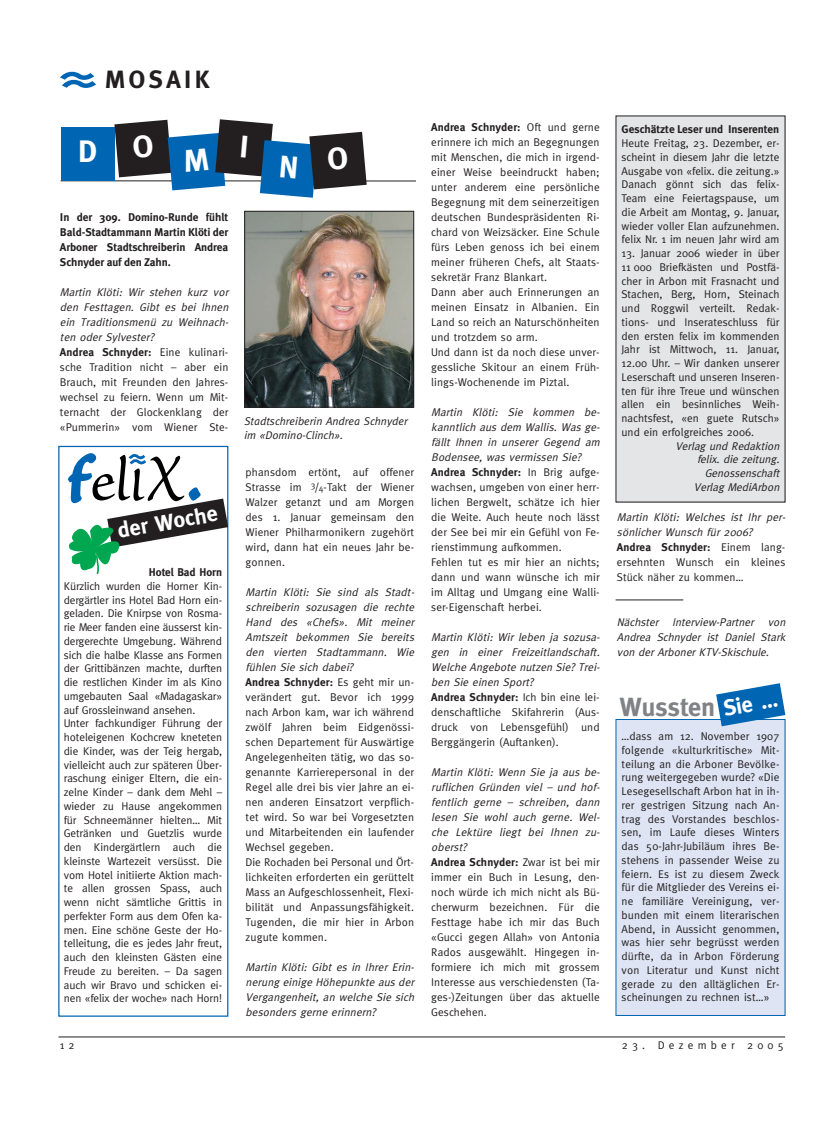
<style>
.page{position:relative;width:833px;height:1134px;background:#fff}
.page>*{position:absolute;margin:0;border:0;box-sizing:border-box;transform-origin:0 0}
.t1{font:700 31.25px "Meta";color:#fff}
.t2{font:700 26.25px "Meta";color:#808285}
.t3{font:700 25px "Meta";letter-spacing:.14em;color:#231f20}
.t4{font:700 22.5px "Meta";color:#fff}
.t5{font:700 22.25px "Meta";color:#fff}
.t6{font:11.25px/15px "Meta";letter-spacing:.01em;color:#231f20}
.t7{font:italic 11.25px/15px "Meta";color:#231f20}
.t8{font:700 11.25px/15px "Meta Plus";letter-spacing:-.01em;color:#231f20;text-align:justify}
.t9{font:italic 11.25px/13.8px "Meta";color:#231f20}
.t10{font:11.25px "Meta";letter-spacing:.375em;color:#231f20}
.t11{font:700 11.25px "Meta";color:#231f20}
.s1{font-style:italic}
.s2{font-weight:700}
.s3{font-size:8.75px}
.s4{font-weight:700;font-style:normal}
.s5{font-style:normal}
</style>
<div class="page">
<hr style="left:58px;top:1037px;width:727px;height:1px;background:#231f20">
<hr style="left:61px;top:180px;width:355px;height:1px;background:#231f20">
<svg style="left:60px;top:71px;width:36px;height:17px"></svg>
<div style="left:61px;top:127px;width:53px;height:53px;background:#0066b3"></div>
<hr style="left:615px;top:600px;width:68px;height:1px;background:#231f20">
<div style="left:58px;top:446px;width:170px;height:571px;border:1px solid #0066b3"></div>
<svg style="left:67px;top:452px;width:161px;height:127px"></svg>
<img style="left:246px;top:213px;width:166px;height:192px">
<div style="left:244px;top:211px;width:170px;height:196px;border:1px solid #231f20"></div>
<div style="left:616px;top:116px;width:169px;height:386px;background:#e4e5e6"></div>
<div style="left:616px;top:719px;width:169px;height:296px;background:#dee4f3"></div>
<div style="left:615px;top:719px;width:170px;height:297px;border:1px solid #0066b3"></div>
<svg style="left:716px;top:683px;width:69px;height:43px"></svg>
<svg style="left:114px;top:119px;width:253px;height:79px"></svg>
<h3 class="t3" style="left:105px;top:70px;width:106px">MOSAIK</h3>
<h1 class="t1" style="left:78px;top:140px;width:20px">D</h1>
<p class="t8" style="left:60px;top:210px;width:170px">In der 309. Domino-Runde fühlt Bald-Stadtammann Martin Klöti der Arboner Stadtschreiberin Andrea Schnyder auf den Zahn.</p>
<p class="t6" style="left:60px;top:285px;width:172px"><span class="s1">Martin Klöti: Wir stehen kurz vor den Festtagen. Gibt es bei Ihnen ein Traditionsmenü zu Weihnach&shy;ten oder Sylvester?<br></span><span class="s2">Andrea Schnyder:</span> Eine kulinari&shy;sche Tradition nicht – aber ein<br>Brauch, mit Freunden den Jahres&shy;wechsel zu feiern. Wenn um Mit&shy;ternacht der Glockenklang der «Pummerin» vom Wiener Ste-</p>
<h3 class="t5" style="left:116px;top:522px;width:103px;rotate:-10deg">der Woche</h3>
<p class="t11" style="left:149px;top:568px;width:75px">Hotel Bad Horn</p>
<p class="t6" style="left:64px;top:580px;width:160px;line-height:13.8px">Kürzlich wurden die Horner Kin&shy;dergärtler ins Hotel Bad Horn ein&shy;geladen. Die Knirpse von Rosma&shy;rie Meer fanden eine äusserst kin&shy;dergerechte Umgebung. Während sich die halbe Klasse ans Formen der Grittibänzen machte, durften die restlichen Kinder im als Kino umgebauten Saal «Madagaskar» auf Grossleinwand ansehen.<br>Unter fachkundiger Führung der hoteleigenen Kochcrew kneteten die Kinder, was der Teig hergab, vielleicht auch zur späteren Über&shy;raschung einiger Eltern, die ein&shy;zelne Kinder – dank dem Mehl – wieder zu Hause angekommen für Schneemänner hielten… Mit<br>Getränken und Guetzlis wurde den Kindergärtlern auch die kleinste Wartezeit versüsst. Die vom Hotel initiierte Aktion mach&shy;te allen grossen Spass, auch wenn nicht sämtliche Grittis in perfekter Form aus dem Ofen ka&shy;men. Eine schöne Geste der Ho&shy;telleitung, die es jedes Jahr freut, auch den kleinsten Gästen eine<br>Freude zu bereiten. – Da sagen auch wir Bravo und schicken ei&shy;nen «felix der woche» nach Horn!</p>
<p class="t9" style="left:244px;top:415px;width:165px">Stadtschreiberin Andrea Schnyder im «Domino-Clinch».</p>
<p class="t6" style="left:246px;top:465px;width:170px;text-align:justify">phansdom ertönt, auf offener Strasse im <sup>3</sup>/<span class="s3">4</span>-Takt der Wiener Walzer getanzt und am Morgen des 1. Januar gemeinsam den Wiener Philharmonikern zugehört wird, dann hat ein neues Jahr be&shy;gonnen.</p>
<p class="t6" style="left:246px;top:585px;width:172px"><span class="s1">Martin Klöti: Sie sind als Stadt&shy;schreiberin sozusagen die rechte<br>Hand des «Chefs». Mit meiner<br>Amtszeit bekommen Sie bereits den vierten Stadtammann. Wie fühlen Sie sich dabei?<br></span><span class="s2">Andrea Schnyder:</span> Es geht mir un&shy;verändert gut. Bevor ich 1999 nach Arbon kam, war ich während zwölf Jahren beim Eidgenössi&shy;schen Departement für Auswärtige<br>Angelegenheiten tätig, wo das so&shy;genannte Karrierepersonal in der<br>Regel alle drei bis vier Jahre an ei&shy;nen anderen Einsatzort verpflich&shy;tet wird. So war bei Vorgesetzten und Mitarbeitenden ein laufender<br>Wechsel gegeben.<br>Die Rochaden bei Personal und Ört&shy;lichkeiten erforderten ein gerüttelt<br>Mass an Aufgeschlossenheit, Flexi&shy;bilität und Anpassungsfähigkeit.<br>Tugenden, die mir hier in Arbon zugute kommen.</p>
<p class="t7" style="left:246px;top:960px;width:172px;text-align:justify">Martin Klöti: Gibt es in Ihrer Erin&shy;nerung einige Höhepunkte aus der Vergangenheit, an welche Sie sich besonders gerne erinnern?</p>
<p class="t6" style="left:431px;top:120px;width:170px"><span class="s2">Andrea Schnyder:</span> Oft und gerne erinnere ich mich an Begegnungen mit Menschen, die mich in irgend&shy;einer Weise beeindruckt haben; unter anderem eine persönliche<br>Begegnung mit dem seinerzeitigen deutschen Bundespräsidenten Ri&shy;chard von Weizsäcker. Eine Schule fürs Leben genoss ich bei einem meiner früheren Chefs, alt Staats&shy;sekretär Franz Blankart.<br>Dann aber auch Erinnerungen an meinen Einsatz in Albanien. Ein<br>Land so reich an Naturschönheiten und trotzdem so arm.<br>Und dann ist da noch diese unver&shy;gessliche Skitour an einem Früh&shy;lings-Wochenende im Piztal.</p>
<p class="t6" style="left:431px;top:405px;width:172px"><span class="s1">Martin Klöti: Sie kommen be&shy;kanntlich aus dem Wallis. Was ge&shy;fällt Ihnen in unserer Gegend am<br>Bodensee, was vermissen Sie?<br></span><span class="s2">Andrea Schnyder:</span> In Brig aufge&shy;wachsen, umgeben von einer herr&shy;lichen Bergwelt, schätze ich hier die Weite. Auch heute noch lässt der See bei mir ein Gefühl von Fe&shy;rienstimmung aufkommen.<br>Fehlen tut es mir hier an nichts; dann und wann wünsche ich mir im Alltag und Umgang eine Walli&shy;ser-Eigenschaft herbei.</p>
<p class="t7" style="left:431px;top:630px;width:172px">Martin Klöti: Wir leben ja sozusa&shy;gen in einer Freizeitlandschaft.<br>Welche Angebote nutzen Sie? Trei&shy;ben Sie einen Sport?<br><span class="s4">Andrea Schnyder:</span> <span class="s5">Ich bin eine lei&shy;denschaftliche Skifahrerin (Aus&shy;druck von Lebensgefühl) und<br>Berggängerin (Auftanken).</span></p>
<p class="t6" style="left:431px;top:765px;width:172px"><span class="s1">Martin Klöti: Wenn Sie ja aus be&shy;ruflichen Gründen viel – und hof&shy;fentlich gerne – schreiben, dann lesen Sie wohl auch gerne. Wel&shy;che Lektüre liegt bei Ihnen zu&shy;oberst?<br></span><span class="s2">Andrea Schnyder:</span> Zwar ist bei mir immer ein Buch in Lesung, den&shy;noch würde ich mich nicht als Bü&shy;cherwurm bezeichnen. Für die<br>Festtage habe ich mir das Buch «Gucci gegen Allah» von Antonia<br>Rados ausgewählt. Hingegen in&shy;formiere ich mich mit grossem<br>Interesse aus verschiedensten (Ta&shy;ges-)Zeitungen über das aktuelle<br>Geschehen.</p>
<p class="t8" style="left:621px;top:123px;width:159px">Geschätzte Leser und Inserenten</p>
<p class="t6" style="left:621px;top:137px;width:159px;line-height:13.8px;text-align:justify">Heute Freitag, 23. Dezember, er&shy;scheint in diesem Jahr die letzte Ausgabe von «felix. die zeitung.» Danach gönnt sich das felix-Team eine Feiertagspause, um die Arbeit am Montag, 9. Januar, wieder voller Elan aufzunehmen. felix Nr. 1 im neuen Jahr wird am</p>
<p class="t6" style="left:621px;top:247px;width:159px;line-height:13.8px;text-align:justify">13. Januar 2006 wieder in über 11 000 Briefkästen und Postfä&shy;cher in Arbon mit Frasnacht und Stachen, Berg, Horn, Steinach und Roggwil verteilt. Redak&shy;tions- und Inserateschluss für den ersten felix im kommenden Jahr ist Mittwoch, 11. Januar, 12.00 Uhr. – Wir danken unserer Leserschaft und unseren Inseren&shy;ten für ihre Treue und wünschen allen ein besinnliches Weih&shy;nachtsfest, «en guete Rutsch» und ein erfolgreiches 2006.</p>
<p class="t7" style="left:675px;top:440px;width:107px;line-height:13.8px;text-align:right">Verlag und Redaktion felix. die zeitung.<br>Genossenschaft<br>Verlag MediArbon</p>
<p class="t6" style="left:617px;top:510px;width:172px"><span class="s1">Martin Klöti: Welches ist Ihr per&shy;sönlicher Wunsch für 2006?<br></span><span class="s2">Andrea Schnyder:</span> Einem lang&shy;ersehnten Wunsch ein kleines<br>Stück näher zu kommen…</p>
<p class="t7" style="left:617px;top:615px;width:172px">Nächster Interview-Partner von<br>Andrea Schnyder ist Daniel Stark von der Arboner KTV-Skischule.</p>
<h2 class="t2" style="left:619px;top:698px;width:97px">Wussten</h2>
<h3 class="t4" style="left:722px;top:700px;width:56px;rotate:-10deg">Sie …</h3>
<p class="t6" style="left:621px;top:730px;width:159px;line-height:13.8px;text-align:justify">…dass am 12. November 1907 folgende «kulturkritische» Mit&shy;teilung an die Arboner Bevölke&shy;rung weitergegeben wurde? «Die Lesegesellschaft Arbon hat in ih&shy;rer gestrigen Sitzung nach An&shy;trag des Vorstandes beschlos&shy;sen, im Laufe dieses Winters das 50-Jahr-Jubiläum ihres Be&shy;stehens in passender Weise zu feiern. Es ist zu diesem Zweck für die Mitglieder des Vereins ei&shy;ne familiäre Vereinigung, ver&shy;bunden mit einem literarischen Abend, in Aussicht genommen, was hier sehr begrüsst werden dürfte, da in Arbon Förderung von Literatur und Kunst nicht gerade zu den alltäglichen Er&shy;scheinungen zu rechnen ist…»</p>
<p class="t6" style="left:60px;top:1038px;width:16px">1 2</p>
<p class="t10" style="left:622px;top:1041px;width:164px">23. Dezember 2005</p>
</div>
